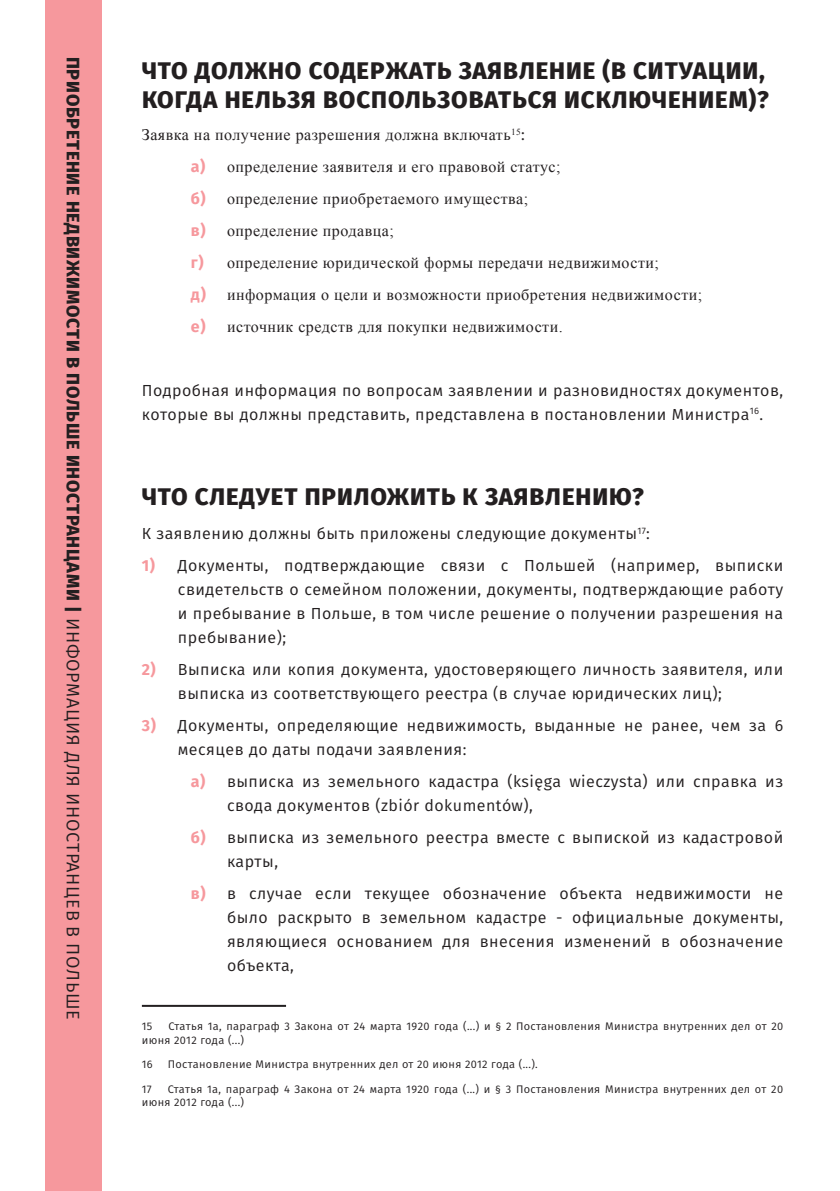
<style>
.page{position:relative;width:840px;height:1191px;background:#fff}
.page>*{position:absolute;margin:0;border:0;box-sizing:border-box;transform-origin:0 0}
.t1{font:800 24px/28.8px "Fira Sans";letter-spacing:.04em;color:#231f20}
.t2{font:800 18px "Fira Sans";letter-spacing:.04em;color:#231f20}
.t3{font:16px/24px "Fira Sans";letter-spacing:.03em;color:#231f20}
.t4{font:16px/32px "Times New Roman";letter-spacing:.03em;color:#231f20}
.t5{font:11px/13.2px "Fira Sans";letter-spacing:.03em;color:#231f20}
.s1{font-weight:400}
.s2{font-family:"Fira Sans"}
.s3{font-family:"Fira Sans";font-weight:700;color:#f6989d}
.s4{font-weight:700;color:#f6989d}
</style>
<div class="page">
<hr style="left:142px;top:1004px;width:144px;height:2px;background:#231f20">
<div style="left:45px;top:0;width:57px;height:1191px;background:#f6989d"></div>
<p class="t2" style="left:89px;top:57px;width:964px;rotate:90deg">ПРИОБРЕТЕНИЕ НЕДВИЖИМОСТИ В ПОЛЬШЕ ИНОСТРАНЦАМИ | <span class="s1">ИНФОРМАЦИЯ ДЛЯ ИНОСТРАНЦЕВ В ПОЛЬШЕ</span></p>
<h1 class="t1" style="left:142px;top:54px;width:628px">ЧТО ДОЛЖНО СОДЕРЖАТЬ ЗАЯВЛЕНИЕ (В СИТУАЦИИ,<br>КОГДА НЕЛЬЗЯ ВОСПОЛЬЗОВАТЬСЯ ИСКЛЮЧЕНИЕМ)?</h1>
<p class="t4" style="left:191px;top:118px;width:512px;text-indent:-49px">Заявка на получение разрешения должна включать<sup>15</sup><span class="s2">:<br></span><span class="s3">a)</span> определение заявителя и его правовой статус;<br><span class="s3">б)</span> определение приобретаемого имущества;<br><span class="s3">в)</span> определение продавца;<br><span class="s3">г)</span> определение юридической формы передачи недвижимости;<br><span class="s3">д)</span> информация о цели и возможности приобретения недвижимости; <span class="s3">е)</span> источник средств для покупки недвижимости.</p>
<p class="t3" style="left:142px;top:377px;width:642px">Подробная информация по вопросам заявлении и разновидностях документов, которые вы должны представить, представлена в постановлении Министра<sup>16</sup>.</p>
<h1 class="t1" style="left:142px;top:480px;width:503px">ЧТО СЛЕДУЕТ ПРИЛОЖИТЬ К ЗАЯВЛЕНИЮ?</h1>
<p class="t3" style="left:142px;top:521px;width:509px">К заявлению должны быть приложены следующие документы<sup>17</sup>:</p>
<p class="t3" style="left:178px;top:553px;width:606px;text-align:justify;text-indent:-36px"><span class="s4">1)</span> Документы, подтверждающие связи с Польшей (например, выписки свидетельств о семейном положении, документы, подтверждающие работу и пребывание в Польше, в том числе решение о получении разрешения на пребывание);</p>
<p class="t3" style="left:178px;top:657px;width:606px;text-indent:-36px"><span class="s4">2)</span> Выписка или копия документа, удостоверяющего личность заявителя, или выписка из соответствующего реестра (в случае юридических лиц);</p>
<p class="t3" style="left:178px;top:713px;width:606px;text-indent:-36px"><span class="s4">3)</span> Документы, определяющие недвижимость, выданные не ранее, чем за 6 месяцев до даты подачи заявления:</p>
<p class="t3" style="left:227px;top:769px;width:557px;text-indent:-36px"><span class="s4">a)</span> выписка из земельного кадастра (księga wieczysta) или справка из свода документов (zbiór dokumentów),</p>
<p class="t3" style="left:227px;top:825px;width:557px;text-indent:-36px"><span class="s4">б)</span> выписка из земельного реестра вместе с выпиской из кадастровой карты,</p>
<p class="t3" style="left:227px;top:881px;width:557px;text-align:justify;text-indent:-36px"><span class="s4">в)</span> в случае если текущее обозначение объекта недвижимости не было раскрыто в земельном кадастре - официальные документы, являющиеся основанием для внесения изменений в обозначение объекта,</p>
<p class="t5" style="left:142px;top:1019px;width:642px;text-indent:27px">Статья 1а, параграф 3 Закона от 24 марта 1920 года (...) и § 2 Постановления Министра внутренних дел от 20 июня 2012 года (...)</p>
<p class="t5" style="left:142px;top:1057px;width:12px">16</p>
<p class="t5" style="left:168px;top:1057px;width:371px">Постановление Министра внутренних дел от 20 июня 2012 года (...).</p>
<p class="t5" style="left:142px;top:1082px;width:11px">17</p>
<p class="t5" style="left:142px;top:1019px;width:12px">15</p>
<p class="t5" style="left:142px;top:1082px;width:642px;text-indent:26px">Статья 1а, параграф 4 Закона от 24 марта 1920 года (...) и § 3 Постановления Министра внутренних дел от 20 июня 2012 года (...)</p>
</div>
